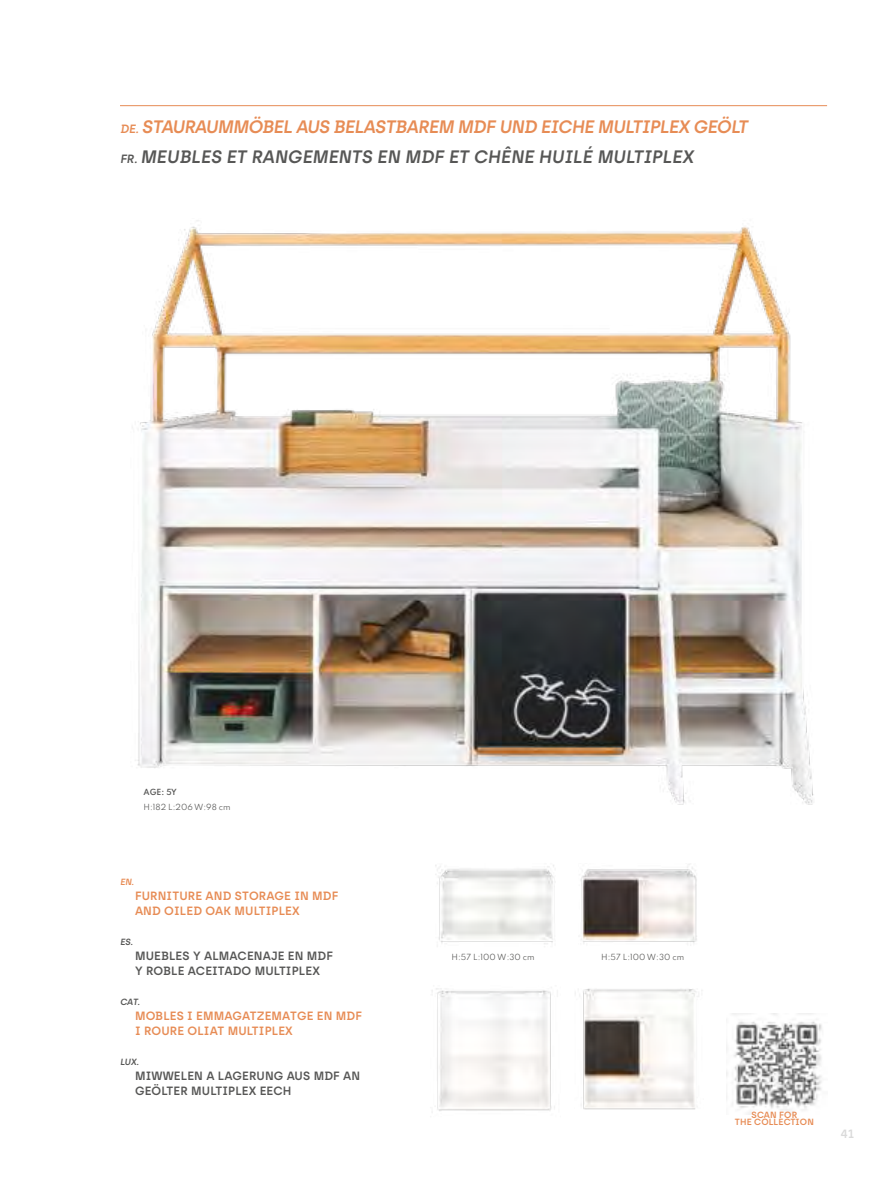
<style>
.page{position:relative;width:893px;height:1191px;background:#fff}
.page>*{position:absolute;margin:0;border:0;box-sizing:border-box;transform-origin:0 0}
.t1{font:600 18px/30px "Archia";color:#e78c55}
.t2{font:600 12px/15px "Archia";letter-spacing:.01em;color:#575756}
.t3{font:600 12px/15px "Archia";letter-spacing:.01em;color:#e78c55}
.t4{font:600 12px "Archia";color:#dadada}
.t5{font:600 9px/7.5px "Archia";letter-spacing:.01em;color:#e78c55;text-align:center}
.t6{font:600 9px "Archia";color:#575756}
.t7{font:7.5px "Spartan";letter-spacing:.005em;color:#575756}
.t8{font:600 7.5px "Spartan";color:#575756}
.s1{font-size:12px}
.s2{font-size:12px;color:#575756}
.s3{color:#575756}
</style>
<div class="page">
<img style="left:726px;top:1013px;width:96px;height:101px">
<img style="left:435px;top:865px;width:120px;height:79px">
<img style="left:432px;top:988px;width:123px;height:125px">
<img style="left:575px;top:988px;width:127px;height:122px">
<img style="left:580px;top:864px;width:117px;height:80px">
<img style="left:132px;top:220px;width:682px;height:585px">
<hr style="left:120px;top:105px;width:707px;height:1px;background:#e78c55">
<p class="t1" style="left:120px;top:111px;width:632px"><span class="s1">DE.</span> STAURAUMMÖBEL AUS BELASTBAREM MDF UND EICHE MULTIPLEX GEÖLT<br><span class="s2">FR.</span> <span class="s3">MEUBLES ET RANGEMENTS EN MDF ET CHÊNE HUILÉ MULTIPLEX</span></p>
<p class="t8" style="left:144px;top:786px;width:35px">AGE: 5Y</p>
<p class="t7" style="left:144px;top:801px;width:89px">H:182 L:206 W:98 cm</p>
<p class="t5" style="left:120px;top:878px;width:17px">EN.</p>
<p class="t3" style="left:135px;top:888px;width:205px">FURNITURE AND STORAGE IN MDF<br>AND OILED OAK MULTIPLEX</p>
<p class="t6" style="left:120px;top:936px;width:16px">ES.</p>
<p class="t2" style="left:135px;top:948px;width:200px">MUEBLES Y ALMACENAJE EN MDF<br>Y ROBLE ACEITADO MULTIPLEX</p>
<p class="t6" style="left:120px;top:996px;width:23px">CAT.</p>
<p class="t3" style="left:135px;top:1008px;width:229px">MOBLES I EMMAGATZEMATGE EN MDF<br>I ROURE OLIAT MULTIPLEX</p>
<p class="t6" style="left:120px;top:1056px;width:22px">LUX.</p>
<p class="t2" style="left:135px;top:1068px;width:227px">MIWWELEN A LAGERUNG AUS MDF AN<br>GEÖLTER MULTIPLEX EECH</p>
<p class="t7" style="left:452px;top:951px;width:84px">H:57 L:100 W:30 cm</p>
<p class="t7" style="left:601px;top:951px;width:84px">H:57 L:100 W:30 cm</p>
<p class="t5" style="left:735px;top:1110px;width:81px">SCAN FOR<br>THE COLLECTION</p>
<p class="t4" style="left:840px;top:1126px;width:15px">41</p>
</div>
